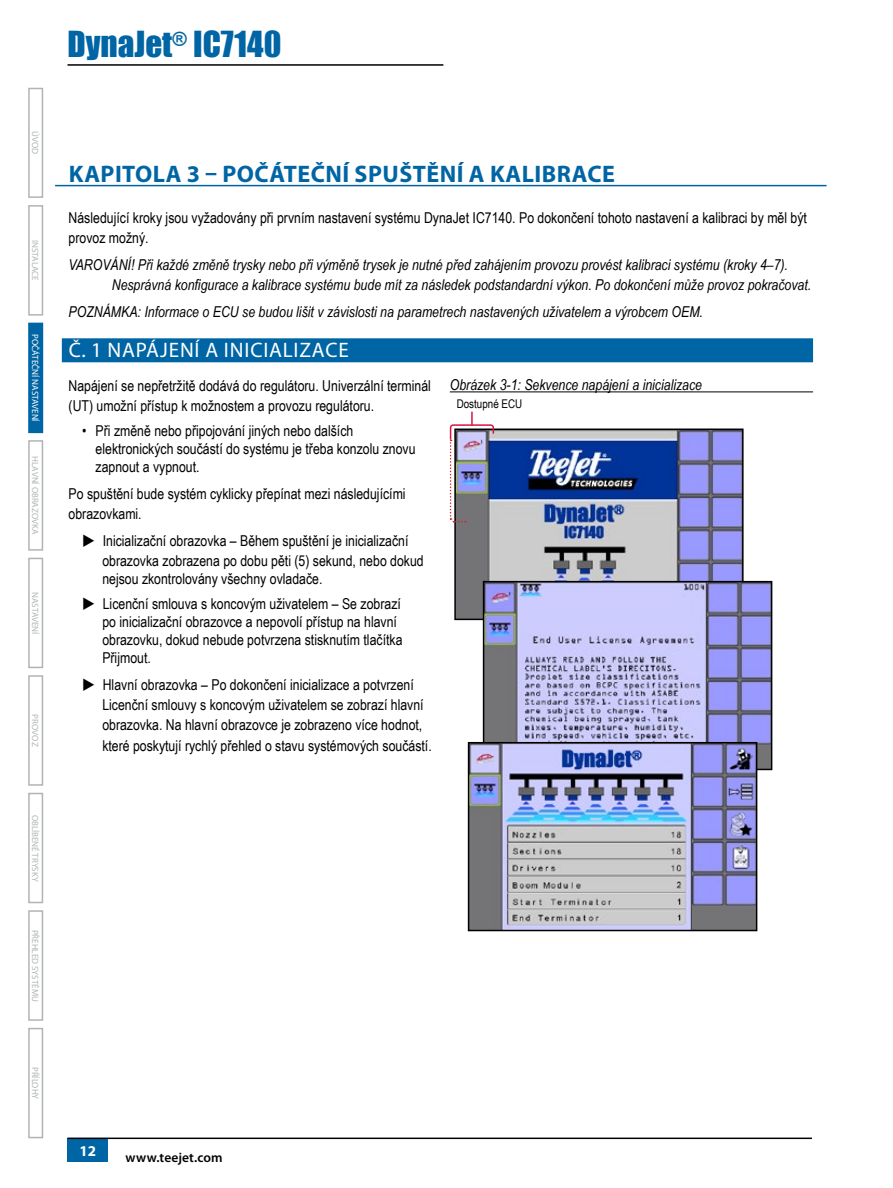
<style>
.page{position:relative;width:893px;height:1188px;background:#fff}
.page>*{position:absolute;margin:0;border:0;box-sizing:border-box;transform-origin:0 0}
.t1{font:33px "Impact";color:#0065a4}
.t2{font:700 24px "Myriad Pro";letter-spacing:.02em;color:#0065a4}
.t3{font:21px "Myriad Pro";letter-spacing:.04em;color:#fff}
.t4{font:15px/20.2px "Arial Narrow";color:#000}
.t5{font:italic 15px/20.2px "Arial Narrow";color:#000}
.t6{font:700 15px "Myriad Pro";color:#fff}
.t7{font:600 13.5px "Myriad Pro";letter-spacing:.005em;color:#000}
.t8{font:12px "Arial Narrow";color:#000}
.t9{font:9px "Myriad Pro";color:#b1b4b6}
.t10{font:9px "Myriad Pro";color:#fff}
</style>
<div class="page">
<hr style="left:68px;top:64px;width:375px;height:2px;background:#000">
<div style="left:28px;top:205px;width:15px;height:111px;border:2px solid #b1b4b6"></div>
<div style="left:28px;top:675px;width:15px;height:111px;border:2px solid #b1b4b6"></div>
<div style="left:28px;top:793px;width:15px;height:110px;border:2px solid #b1b4b6"></div>
<div style="left:28px;top:440px;width:15px;height:111px;border:2px solid #b1b4b6"></div>
<div style="left:28px;top:910px;width:15px;height:111px;border:2px solid #b1b4b6"></div>
<div style="left:28px;top:88px;width:15px;height:110px;border:2px solid #b1b4b6"></div>
<div style="left:28px;top:558px;width:15px;height:110px;border:2px solid #b1b4b6"></div>
<div style="left:28px;top:1028px;width:15px;height:110px;border:2px solid #b1b4b6"></div>
<div style="left:68px;top:1138px;width:40px;height:24px;background:#0065a4"></div>
<hr style="left:68px;top:1138px;width:744px;height:1px;background:#000">
<div style="left:29px;top:323px;width:13px;height:109px;background:#0065a4"></div>
<div style="left:28px;top:323px;width:15px;height:110px;border:2px solid #0065a4"></div>
<hr style="left:55px;top:185px;width:771px;height:1px;background:#0065a4">
<div style="left:62px;top:338px;width:751px;height:24px;background:#0065a4"></div>
<hr style="left:450px;top:392px;width:363px;height:1px;background:#000">
<img style="left:457px;top:432px;width:284px;height:185px">
<div style="left:454px;top:429px;width:290px;height:191px;border:2px solid #000"></div>
<img style="left:449px;top:412px;width:46px;height:111px">
<img style="left:486px;top:584px;width:283px;height:183px">
<div style="left:483px;top:581px;width:289px;height:189px;border:2px solid #000"></div>
<img style="left:471px;top:745px;width:283px;height:183px">
<div style="left:468px;top:742px;width:289px;height:189px;border:2px solid #000"></div>
<p class="t9" style="left:41px;top:131px;width:25px;rotate:90deg">ÚVOD</p>
<p class="t9" style="left:41px;top:240px;width:43px;rotate:90deg">INSTALACE</p>
<p class="t10" style="left:41px;top:334px;width:89px;rotate:90deg">POČÁTEČNÍ NASTAVENÍ</p>
<p class="t9" style="left:41px;top:456px;width:80px;rotate:90deg">HLAVNÍ OBRAZOVKA</p>
<p class="t9" style="left:41px;top:592px;width:44px;rotate:90deg">NASTAVENÍ</p>
<p class="t9" style="left:41px;top:714px;width:34px;rotate:90deg">PROVOZ</p>
<p class="t9" style="left:41px;top:815px;width:68px;rotate:90deg">OBLÍBENÉ TRYSKY</p>
<p class="t9" style="left:41px;top:930px;width:74px;rotate:90deg">PŘEHLED SYSTÉMU</p>
<p class="t9" style="left:41px;top:1067px;width:34px;rotate:90deg">PŘÍLOHY</p>
<h1 class="t1" style="left:68px;top:19px;width:215px">DynaJet<sup>®</sup> IC7140</h1>
<h2 class="t2" style="left:69px;top:158px;width:548px">KAPITOLA 3 – POČÁTEČNÍ SPUŠTĚNÍ A KALIBRACE</h2>
<p class="t4" style="left:69px;top:207px;width:740px">Následující kroky jsou vyžadovány při prvním nastavení systému DynaJet IC7140. Po dokončení tohoto nastavení a kalibraci by měl být provoz možný.</p>
<p class="t5" style="left:112px;top:254px;width:701px;text-indent:-43px">VAROVÁNÍ! Při každé změně trysky nebo při výměně trysek je nutné před zahájením provozu provést kalibraci systému (kroky 4–7).<br>Nesprávná konfigurace a kalibrace systému bude mít za následek podstandardní výkon. Po dokončení může provoz pokračovat.</p>
<p class="t5" style="left:69px;top:301px;width:636px">POZNÁMKA: Informace o ECU se budou lišit v závislosti na parametrech nastavených uživatelem a výrobcem OEM.</p>
<h3 class="t3" style="left:69px;top:337px;width:281px">Č. 1 NAPÁJENÍ A INICIALIZACE</h3>
<p class="t4" style="left:69px;top:375px;width:364px">Napájení se nepřetržitě dodává do regulátoru. Univerzální terminál (UT) umožní přístup k možnostem a provozu regulátoru.</p>
<p class="t4" style="left:96px;top:421px;width:321px;line-height:18px;text-indent:-14px">• Při změně nebo připojování jiných nebo dalších elektronických součástí do systému je třeba konzolu znovu zapnout a vypnout.</p>
<p class="t4" style="left:69px;top:483px;width:339px">Po spuštění bude systém cyklicky přepínat mezi následujícími obrazovkami.</p>
<p class="t4" style="left:102px;top:530px;width:323px">Inicializační obrazovka – Během spuštění je inicializační obrazovka zobrazena po dobu pěti (5) sekund, nebo dokud</p>
<p class="t4" style="left:102px;top:566px;width:300px;line-height:24.8px">nejsou zkontrolovány všechny ovladače.<br>Licenční smlouva s koncovým uživatelem – Se zobrazí</p>
<p class="t4" style="left:102px;top:612px;width:302px;line-height:18px">po inicializační obrazovce a nepovolí přístup na hlavní obrazovku, dokud nebude potvrzena stisknutím tlačítka<br>Přijmout.</p>
<p class="t4" style="left:102px;top:674px;width:331px">Hlavní obrazovka – Po dokončení inicializace a potvrzení Licenční smlouvy s koncovým uživatelem se zobrazí hlavní obrazovka. Na hlavní obrazovce je zobrazeno více hodnot, které poskytují rychlý přehled o stavu systémových součástí.</p>
<p class="t5" style="left:450px;top:374px;width:254px">Obrázek 3-1: Sekvence napájení a inicializace</p>
<p class="t8" style="left:457px;top:395px;width:67px">Dostupné ECU</p>
<p class="t6" style="left:79px;top:1141px;width:18px">12</p>
<p class="t7" style="left:126px;top:1149px;width:99px">www.teejet.com</p>
</div>
